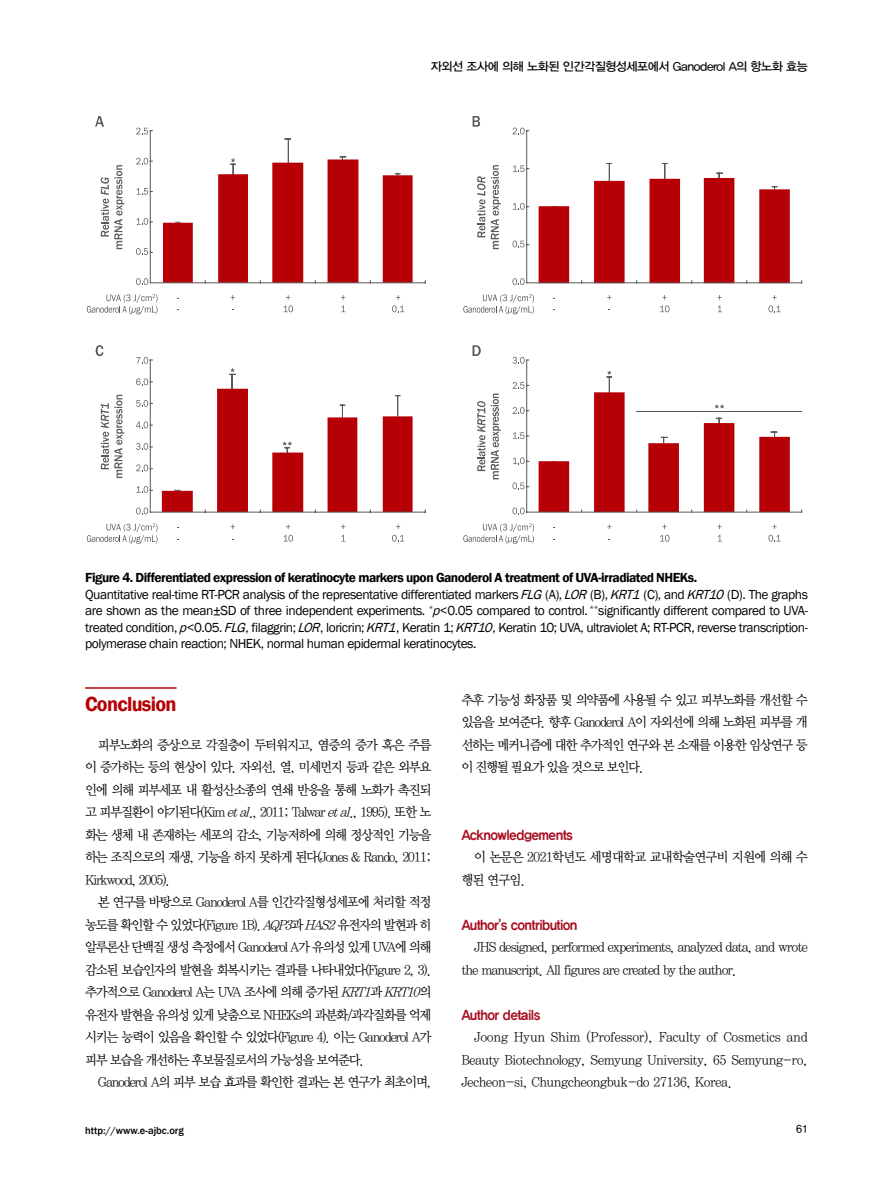
<style>
.page{position:relative;width:893px;height:1191px;background:#fff}
.page>*{position:absolute;margin:0;border:0;box-sizing:border-box;transform-origin:0 0}
.t1{font:600 21px "Franklin Gothic";letter-spacing:-.035em;color:#b60005;scale:.96 1}
.t2{font:13.5px/22.5px "YDIY Mj O330";letter-spacing:-.1em;color:#000;text-align:justify;scale:.95 1}
.t3{font:13.5px/16.5px "Franklin Gothic";letter-spacing:-.035em;color:#000}
.t4{font:13.5px/22.5px "YDIY Mj O330";letter-spacing:-.075em;color:#000;scale:.95 1}
.t5{font:13.5px "YDIYGO350";letter-spacing:-.05em;color:#a71022;scale:.95 1}
.t6{font:13.5px/22.5px "YDIY Mj O330";letter-spacing:-.07em;color:#000;scale:.95 1}
.t7{font:12px "YDIYGO330";letter-spacing:-.035em;color:#000}
.t8{font:500 10.5px "Franklin Gothic";color:#000}
.t9{font:10.5px "YDIYGO330";color:#000}
.s1{font-weight:600}
.s2{font-style:italic}
</style>
<div class="page">
<hr style="left:85px;top:687px;width:92px;height:1px;background:#b60005">
<svg style="left:95px;top:116px;width:9px;height:11px"></svg>
<svg style="left:101px;top:165px;width:23px;height:84px"></svg>
<svg style="left:136px;top:278px;width:12px;height:7px"></svg>
<svg style="left:231px;top:295px;width:4px;height:5px"></svg>
<svg style="left:284px;top:295px;width:9px;height:17px"></svg>
<svg style="left:341px;top:295px;width:5px;height:17px"></svg>
<svg style="left:392px;top:295px;width:12px;height:17px"></svg>
<svg style="left:87px;top:294px;width:71px;height:20px"></svg>
<svg style="left:163px;top:139px;width:250px;height:143px"></svg>
<svg style="left:136px;top:128px;width:16px;height:6px"></svg>
<svg style="left:137px;top:218px;width:15px;height:7px"></svg>
<svg style="left:137px;top:188px;width:15px;height:7px"></svg>
<svg style="left:136px;top:158px;width:16px;height:7px"></svg>
<svg style="left:136px;top:248px;width:16px;height:7px"></svg>
<hr style="left:150px;top:131px;width:1px;height:152px;background:#595757">
<hr style="left:150px;top:282px;width:275px;height:1px;background:#595757">
<svg style="left:96px;top:345px;width:7px;height:11px"></svg>
<svg style="left:101px;top:395px;width:23px;height:83px"></svg>
<svg style="left:136px;top:507px;width:12px;height:7px"></svg>
<svg style="left:231px;top:524px;width:4px;height:5px"></svg>
<svg style="left:286px;top:524px;width:4px;height:5px"></svg>
<svg style="left:341px;top:524px;width:4px;height:5px"></svg>
<svg style="left:396px;top:524px;width:4px;height:5px"></svg>
<svg style="left:284px;top:535px;width:9px;height:6px"></svg>
<svg style="left:341px;top:535px;width:5px;height:6px"></svg>
<svg style="left:392px;top:535px;width:12px;height:6px"></svg>
<svg style="left:87px;top:523px;width:71px;height:20px"></svg>
<svg style="left:136px;top:357px;width:16px;height:7px"></svg>
<svg style="left:136px;top:443px;width:16px;height:7px"></svg>
<svg style="left:136px;top:421px;width:16px;height:7px"></svg>
<svg style="left:136px;top:400px;width:16px;height:7px"></svg>
<svg style="left:136px;top:378px;width:16px;height:7px"></svg>
<svg style="left:136px;top:464px;width:16px;height:7px"></svg>
<svg style="left:137px;top:486px;width:15px;height:7px"></svg>
<hr style="left:150px;top:360px;width:1px;height:152px;background:#595757">
<hr style="left:150px;top:512px;width:275px;height:1px;background:#595757">
<svg style="left:162px;top:368px;width:251px;height:144px"></svg>
<svg style="left:473px;top:345px;width:8px;height:11px"></svg>
<svg style="left:477px;top:401px;width:8px;height:70px"></svg>
<svg style="left:491px;top:393px;width:10px;height:86px"></svg>
<svg style="left:512px;top:507px;width:13px;height:7px"></svg>
<svg style="left:607px;top:524px;width:4px;height:5px"></svg>
<svg style="left:660px;top:535px;width:9px;height:6px"></svg>
<svg style="left:718px;top:535px;width:4px;height:6px"></svg>
<svg style="left:768px;top:535px;width:13px;height:6px"></svg>
<svg style="left:463px;top:523px;width:71px;height:20px"></svg>
<svg style="left:512px;top:357px;width:17px;height:7px"></svg>
<svg style="left:513px;top:432px;width:16px;height:7px"></svg>
<svg style="left:513px;top:407px;width:16px;height:7px"></svg>
<svg style="left:513px;top:382px;width:16px;height:7px"></svg>
<svg style="left:513px;top:457px;width:16px;height:7px"></svg>
<svg style="left:512px;top:482px;width:17px;height:7px"></svg>
<hr style="left:526px;top:360px;width:1px;height:152px;background:#595757">
<hr style="left:527px;top:512px;width:275px;height:1px;background:#595757">
<hr style="left:637px;top:411px;width:165px;height:1px;background:#595757">
<svg style="left:539px;top:371px;width:251px;height:141px"></svg>
<svg style="left:473px;top:116px;width:7px;height:11px"></svg>
<svg style="left:477px;top:176px;width:8px;height:61px"></svg>
<svg style="left:491px;top:165px;width:10px;height:84px"></svg>
<svg style="left:512px;top:278px;width:13px;height:7px"></svg>
<svg style="left:607px;top:295px;width:4px;height:5px"></svg>
<svg style="left:660px;top:295px;width:9px;height:17px"></svg>
<svg style="left:717px;top:295px;width:5px;height:17px"></svg>
<svg style="left:768px;top:295px;width:13px;height:17px"></svg>
<svg style="left:463px;top:294px;width:71px;height:20px"></svg>
<svg style="left:539px;top:163px;width:251px;height:119px"></svg>
<svg style="left:513px;top:128px;width:16px;height:6px"></svg>
<svg style="left:513px;top:165px;width:16px;height:7px"></svg>
<svg style="left:512px;top:241px;width:17px;height:6px"></svg>
<svg style="left:513px;top:203px;width:16px;height:7px"></svg>
<hr style="left:526px;top:131px;width:1px;height:152px;background:#595757">
<hr style="left:527px;top:282px;width:275px;height:1px;background:#595757">
<p class="t7" style="left:431px;top:59px;width:379px">자외선 조사에 의해 노화된 인간각질형성세포에서 Ganoderol A의 항노화 효능</p>
<p class="t3" style="left:85px;top:570px;width:724px"><span class="s1">Figure 4. Differentiated expression of keratinocyte markers upon Ganoderol A treatment of UVA-irradiated NHEKs.<br></span>Quantitative real-time RT-PCR analysis of the representative differentiated markers <span class="s2">FLG</span> (A), <span class="s2">LOR</span> (B), <span class="s2">KRT1</span> (C), and <span class="s2">KRT10</span> (D). The graphs are shown as the mean±SD of three independent experiments. <sup>*</sup><span class="s2">p</span>&lt;0.05 compared to control. <sup>**</sup>significantly different compared to UVA&shy;treated condition, <span class="s2">p</span>&lt;0.05. <span class="s2">FLG</span>, filaggrin; <span class="s2">LOR</span>, loricrin; <span class="s2">KRT1</span>, Keratin 1; <span class="s2">KRT10</span>, Keratin 10; UVA, ultraviolet A; RT-PCR, reverse transcription&shy;polymerase chain reaction; NHEK, normal human epidermal keratinocytes.</p>
<h1 class="t1" style="left:85px;top:691px;width:97px">Conclusion</h1>
<p class="t2" style="left:85px;top:734px;width:366px;text-indent:13px">피부노화의 증상으로 각질층이 두터워지고, 염증의 증가 혹은 주름 이 증가하는 등의 현상이 있다. 자외선, 열, 미세먼지 등과 같은 외부요 인에 의해 피부세포 내 활성산소종의 연쇄 반응을 통해 노화가 촉진되 고 피부질환이 야기된다(Kim <span class="s2">etal</span>., 2011; Talwar <span class="s2">etal</span>., 1995). 또한 노 화는 생체 내 존재하는 세포의 감소, 기능저하에 의해 정상적인 기능을 하는 조직으로의 재생, 기능을 하지 못하게 된다(Jones &amp; Rando, 2011; Kirkwood, 2005).</p>
<p class="t2" style="left:85px;top:891px;width:366px;text-indent:13px">본 연구를 바탕으로 Ganoderol A를 인간각질형성세포에 처리할 적정 농도를 확인할 수 있었다(Figure 1B). <span class="s2">AQP3</span>과 <span class="s2">HAS2</span>유전자의 발현과 히 알루론산 단백질 생성 측정에서 Ganoderol A가 유의성 있게 UVA에 의해 감소된 보습인자의 발현을 회복시키는 결과를 나타내었다(Figure 2, 3). 추가적으로 Ganoderol A는 UVA 조사에 의해 증가된 <span class="s2">KRT1</span>과 <span class="s2">KRT10</span>의 유전자 발현을 유의성 있게 낮춤으로 NHEKs의 과분화/과각질화를 억제 시키는 능력이 있음을 확인할 수 있었다(Figure 4). 이는 Ganoderol A가 피부 보습을 개선하는 후보물질로서의 가능성을 보여준다.</p>
<p class="t2" style="left:98px;top:1071px;width:353px">Ganoderol A의 피부 보습 효과를 확인한 결과는 본 연구가 최초이며,</p>
<p class="t8" style="left:85px;top:1124px;width:100px">http://www.e-ajbc.org</p>
<p class="t2" style="left:461px;top:689px;width:366px">추후 기능성 화장품 및 의약품에 사용될 수 있고 피부노화를 개선할 수 있음을 보여준다. 향후 Ganoderol A이 자외선에 의해 노화된 피부를 개 선하는 메커니즘에 대한 추가적인 연구와 본 소재를 이용한 임상연구 등 이 진행될 필요가 있을 것으로 보인다.</p>
<p class="t5" style="left:461px;top:827px;width:119px">Acknowledgements</p>
<p class="t6" style="left:461px;top:846px;width:366px;text-indent:13px">이 논문은 2021학년도 세명대학교 교내학술연구비 지원에 의해 수 행된 연구임.</p>
<p class="t5" style="left:461px;top:917px;width:124px">Author's contribution</p>
<p class="t4" style="left:461px;top:936px;width:366px;text-indent:13px">JHS designed, performed experiments, analyzed data, and wrote the manuscript. All figures are created by the author.</p>
<p class="t5" style="left:461px;top:1007px;width:85px">Author details</p>
<p class="t2" style="left:461px;top:1026px;width:366px;text-indent:13px">Joong Hyun Shim (Professor), Faculty of Cosmetics and Beauty Biotechnology, Semyung University, 65 Semyung-ro, Jecheon-si, Chungcheongbuk-do 27136, Korea.</p>
<p class="t9" style="left:796px;top:1123px;width:13px">61</p>
</div>
